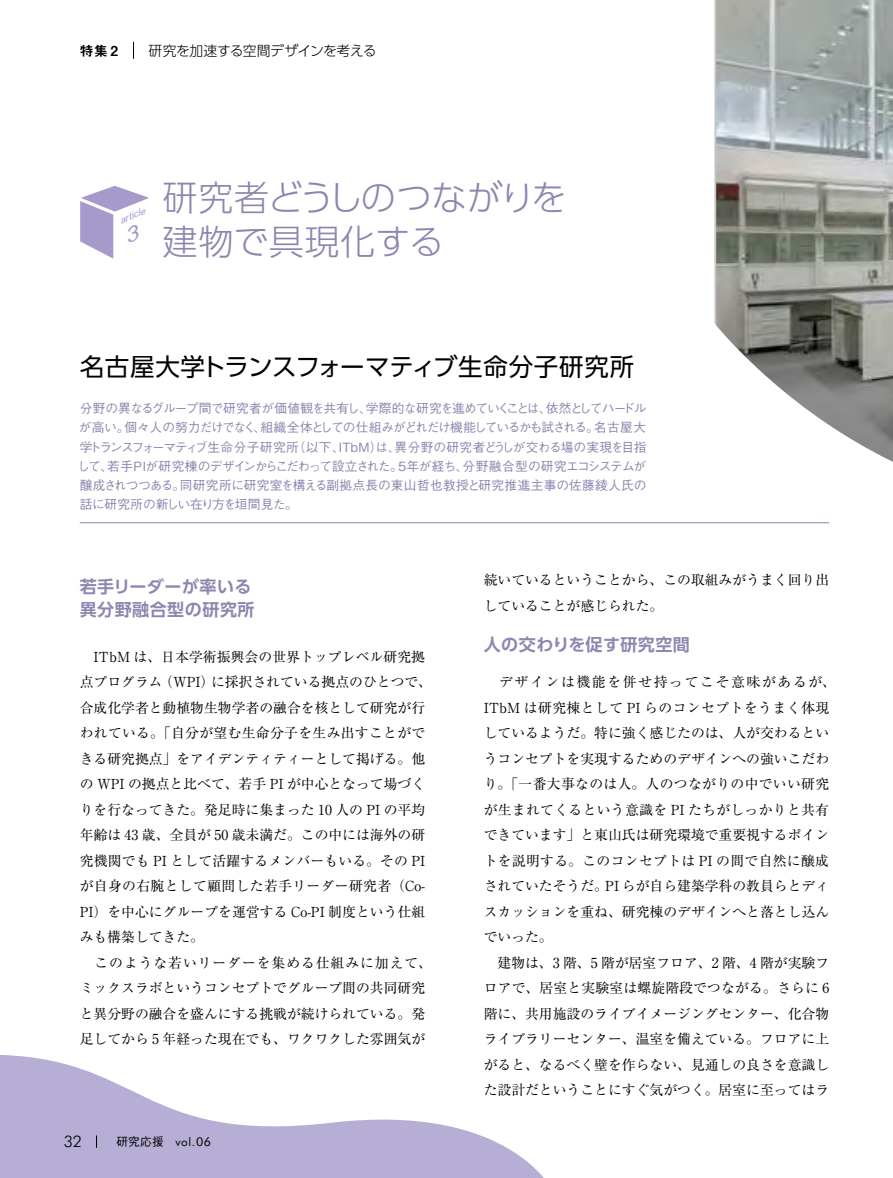
<style>
.page{position:relative;width:893px;height:1178px;background:#fff}
.page>*{position:absolute;margin:0;border:0;box-sizing:border-box;transform-origin:0 0}
.t1{font:300 35.1px "UD Shin Go Pro";letter-spacing:-.035em;color:#8f85af}
.t2{font:300 35.1px "UD Shin Go Pro";color:#8f85af}
.t3{font:24.45px "UD Shin Go Pro";letter-spacing:.02em;color:#000}
.t4{font:700 16.95px/23.4px "UD Shin Go Pro De";letter-spacing:.03em;color:#8f85af}
.t5{font:300 15.9px "Futura BT";color:#000}
.t6{font:13.8px/25.5px "Ryumin Pro";color:#000}
.t7{font:300 13.8px "UD Shin Go Pro";letter-spacing:-.03em;color:#000}
.t8{font:13.8px "Midashi Go Pr 6 MB31";color:#000}
.t9{font:500 12.75px/19.2px "Gothic BBB Pro";letter-spacing:.02em;color:#8f85af;text-align:justify}
.t10{font:500 11.7px "Gothic BBB Pro";color:#000}
.t11{font:italic 9.6px "Dallas";color:#a59aca}
.s1{font-family:"Futura BT";font-weight:400}
.s2{font-family:"Futura BT";font-weight:400;font-size:12.3px}
</style>
<div class="page">
<svg style="left:0;top:1055px;width:544px;height:123px;fill:#b7aed5"></svg>
<svg style="left:714px;top:0;width:2px;height:325px"></svg>
<img style="left:716px;top:0;width:177px;height:462px">
<svg style="left:133px;top:42px;width:1px;height:17px"></svg>
<hr style="left:80px;top:522px;width:749px;height:1px;background:#8f85af">
<svg style="left:96px;top:1135px;width:1px;height:13px"></svg>
<svg style="left:80px;top:186px;width:69px;height:73px"></svg>
<p class="t8" style="left:80px;top:39px;width:40px">特集2</p>
<p class="t7" style="left:149px;top:39px;width:230px">研究を加速する空間デザインを考える</p>
<p class="t11" style="left:118px;top:215px;width:28px;rotate:-22deg">article</p>
<h1 class="t1" style="left:163px;top:169px;width:405px">研究者どうしのつながりを</h1>
<h1 class="t2" style="left:163px;top:213px;width:283px">建物で具現化する</h1>
<h2 class="t3" style="left:80px;top:347px;width:556px">名古屋大学トランスフォーマティブ生命分子研究所</h2>
<p class="t9" style="left:77px;top:397px;width:571px">分野の異なるグループ間で研究者が価値観を共有し、学際的な研究を進めていくことは、依然としてハードルが高い。個々人の努力だけでなく、組織全体としての仕組みがどれだけ機能しているかも試される。名古屋大学トランスフォーマティブ生命分子研究所（以下、ITbM）は、異分野の研究者どうしが交わる場の実現を目指して、若手PIが研究棟のデザインからこだわって設立された。5年が経ち、分野融合型の研究エコシステムが醸成されつつある。同研究所に研究室を構える副拠点長の東山哲也教授と研究推進主事の佐藤綾人氏の話に研究所の新しい在り方を垣間見た。</p>
<p class="t4" style="left:80px;top:574px;width:176px">若手リーダーが率いる異分野融合型の研究所</p>
<p class="t6" style="left:80px;top:643px;width:354px">　ITbM は、日本学術振興会の世界トップレベル研究拠点プログラム（WPI）に採択されている拠点のひとつで、合成化学者と動植物生物学者の融合を核として研究が行われている。「自分が望む生命分子を生み出すことができる研究拠点」をアイデンティティーとして掲げる。他の WPI の拠点と比べて、若手 PI が中心となって場づくりを行なってきた。発足時に集まった 10 人の PI の平均年齢は 43 歳、全員が 50 歳未満だ。この中には海外の研究機関でも PI として活躍するメンバーもいる。その PIが自身の右腕として顧問した若手リーダー研究者（Co-<br>PI）を中心にグループを運営する Co-PI 制度という仕組みも構築してきた。<br>　このような若いリーダーを集める仕組みに加えて、ミックスラボというコンセプトでグループ間の共同研究と異分野の融合を盛んにする挑戦が続けられている。発足してから 5 年経った現在でも、ワクワクした雰囲気が</p>
<p class="t5" style="left:64px;top:1132px;width:20px">32</p>
<p class="t10" style="left:117px;top:1132px;width:96px">研究応援 <span class="s1">vol.</span><span class="s2">06</span></p>
<p class="t6" style="left:484px;top:566px;width:347px">続いているということから、この取組みがうまく回り出していることが感じられた。</p>
<p class="t4" style="left:484px;top:633px;width:208px">人の交わりを促す研究空間</p>
<p class="t6" style="left:484px;top:668px;width:354px">　デザインは機能を併せ持ってこそ意味があるが、<br>ITbM は研究棟として PI らのコンセプトをうまく体現しているようだ。特に強く感じたのは、人が交わるというコンセプトを実現するためのデザインへの強いこだわり。「一番大事なのは人。人のつながりの中でいい研究が生まれてくるという意識を PI たちがしっかりと共有できています」と東山氏は研究環境で重要視するポイントを説明する。このコンセプトは PI の間で自然に醸成されていたそうだ。PI らが自ら建築学科の教員らとディスカッションを重ね、研究棟のデザインへと落とし込んでいった。<br>　建物は、3 階、5 階が居室フロア、2 階、4 階が実験フロアで、居室と実験室は螺旋階段でつながる。さらに 6階に、共用施設のライブイメージングセンター、化合物ライブラリーセンター、温室を備えている。フロアに上がると、なるべく壁を作らない、見通しの良さを意識した設計だということにすぐ気がつく。居室に至ってはラ</p>
</div>
